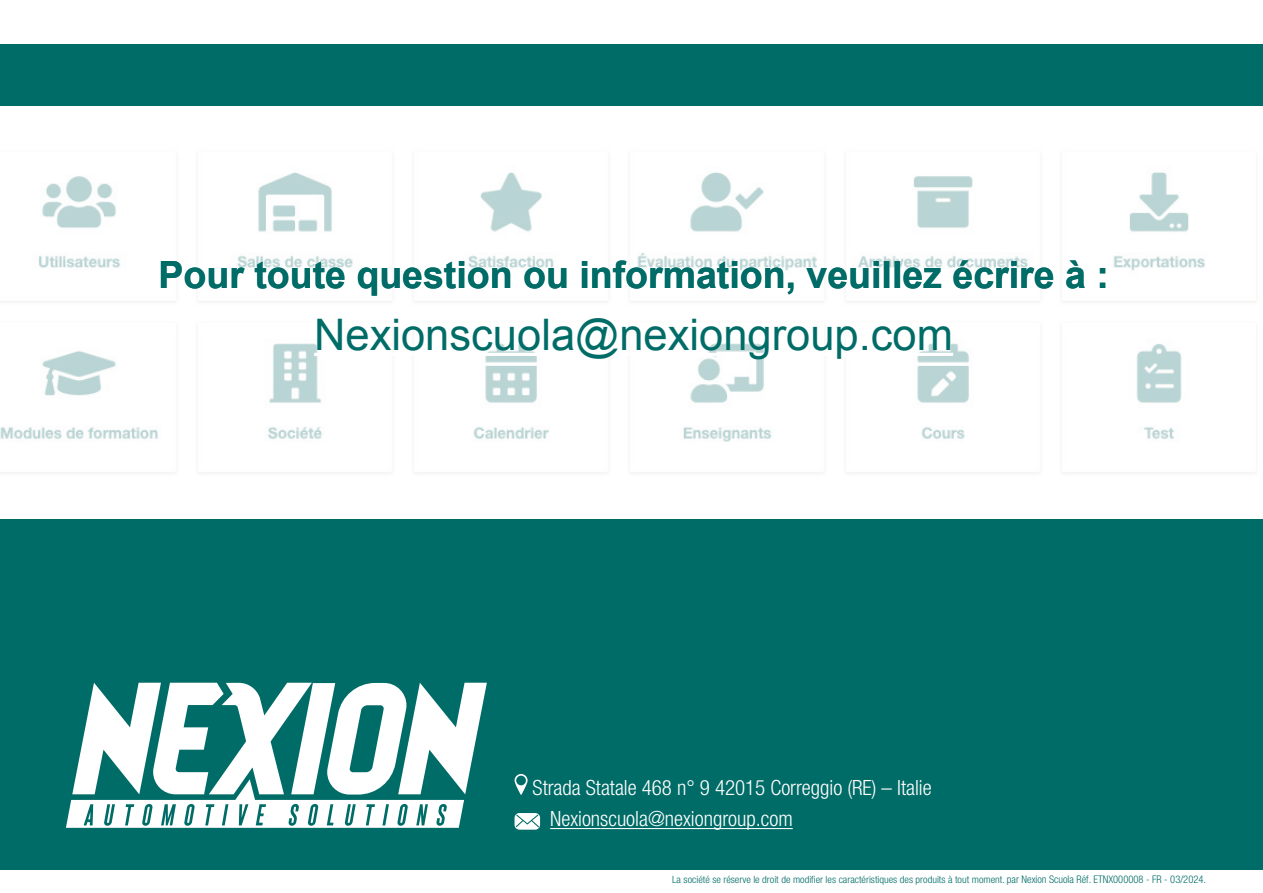
<style>
.page{position:relative;width:1263px;height:893px;background:#fff}
.page>*{position:absolute;margin:0;border:0;box-sizing:border-box;transform-origin:0 0}
.t1{font:43.5px "Arial";color:#006c67}
.t2{font:700 37.5px "Arial";color:#006c67}
.t3{font:300 condensed 21px/31.2px "Helvetica Neue LT Std";color:#fff}
.t4{font:300 condensed 10.05px "Helvetica Neue LT Std";color:#006c67;scale:1.05 1}
.s1{font-size:10.5px}
</style>
<div class="page">
<img style="left:0;top:172px;width:1255px;height:301px">
<div style="left:0;top:45px;width:1263px;height:61px;background:#006c67"></div>
<div style="left:0;top:519px;width:1263px;height:351px;background:#006c67"></div>
<hr style="left:314px;top:353px;width:639px;height:3px;background:#fff">
<hr style="left:550px;top:828px;width:50px;height:1px;background:#fff">
<hr style="left:600px;top:828px;width:193px;height:1px;background:#fff">
<svg style="left:514px;top:774px;width:14px;height:21px"></svg>
<div style="left:516px;top:776px;width:10px;height:9px;background:#006c67;border-radius:50%"></div>
<svg style="left:514px;top:813px;width:26px;height:17px"></svg>
<svg style="left:66px;top:683px;width:421px;height:145px"></svg>
<h2 class="t2" style="left:158px;top:250px;width:952px">Pour toute question ou information, veuillez écrire à :</h2>
<h1 class="t1" style="left:314px;top:306px;width:640px">Nexionscuola@nexiongroup.com</h1>
<h3 class="t3" style="left:550px;top:772px;width:383px;text-indent:-18px">Strada Statale 468 n° 9 42015 Correggio (RE) – Italie<br>Nexionscuola@nexiongroup.com</h3>
<p class="t4" style="left:672px;top:873px;width:510px">La société se réserve le droit de modifier les caractéristiques des produits à tout moment. <span class="s1">par Nexion Scuola Réf. ETNX000008 - FR - 03/2024.</span></p>
</div>
